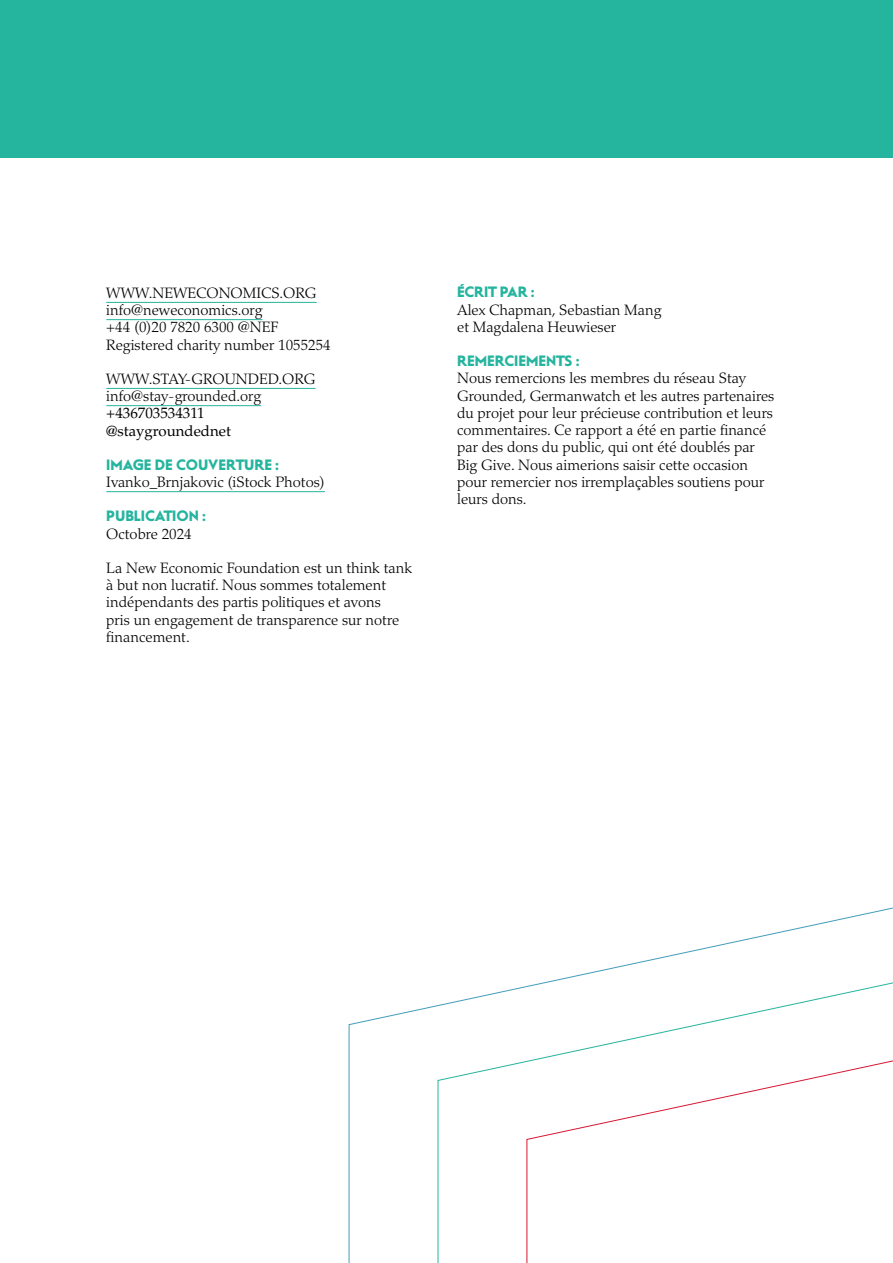
<style>
.page{position:relative;width:893px;height:1263px;background:#fff}
.page>*{position:absolute;margin:0;border:0;box-sizing:border-box;transform-origin:0 0}
.BODY{font:300 15px/17.2px "Palatino LT Std";color:#000}
.t1{font:300 15px "Palatino";color:#000}
.t2{font:15px "Steagal Bo";color:#25b49e}
.t3{font:15px "Palatino LT Std";color:#000}
</style>
<div class="page">
<div style="left:0;top:0;width:893px;height:157px;background:#25b49e"></div>
<svg style="left:437px;top:907px;width:456px;height:356px"></svg>
<svg style="left:526px;top:952px;width:367px;height:311px"></svg>
<hr style="left:106px;top:302px;width:211px;height:1px;background:#25b49e">
<hr style="left:106px;top:319px;width:156px;height:1px;background:#25b49e">
<hr style="left:106px;top:388px;width:210px;height:1px;background:#25b49e">
<hr style="left:106px;top:405px;width:155px;height:1px;background:#25b49e">
<hr style="left:106px;top:491px;width:219px;height:1px;background:#25b49e">
<p class="t1" style="left:106px;top:284px;width:212px">WWW.NEWECONOMICS.ORG</p>
<p class="t1" style="left:106px;top:301px;width:158px">info@neweconomics.org</p>
<p class="BODY" style="left:106px;top:319px;width:173px">+44 (0)20 7820 6300 @NEF</p>
<p class="BODY" style="left:106px;top:336px;width:226px">Registered charity number 1055254</p>
<p class="t1" style="left:106px;top:370px;width:211px">WWW.STAY-GROUNDED.ORG</p>
<p class="t1" style="left:106px;top:387px;width:156px">info@stay-grounded.org</p>
<p class="t3" style="left:106px;top:404px;width:100px">+436703534311</p>
<p class="t3" style="left:106px;top:422px;width:126px">@staygroundednet</p>
<p class="t2" style="left:106px;top:456px;width:174px">IMAGE DE COUVERTURE :</p>
<p class="t1" style="left:106px;top:473px;width:220px">Ivanko_Brnjakovic (iStock Photos)</p>
<p class="t2" style="left:106px;top:508px;width:101px">PUBLICATION :</p>
<p class="BODY" style="left:106px;top:525px;width:87px">Octobre 2024</p>
<p class="BODY" style="left:106px;top:559px;width:307px">La New Economic Foundation est un think tank à but non lucratif. Nous sommes totalement indépendants des partis politiques et avons<br>pris un engagement de transparence sur notre financement.</p>
<p class="t2" style="left:457px;top:284px;width:79px">ÉCRIT PAR :</p>
<p class="BODY" style="left:457px;top:301px;width:206px">Alex Chapman, Sebastian Mang et Magdalena Heuwieser</p>
<p class="t2" style="left:457px;top:352px;width:124px">REMERCIEMENTS :</p>
<p class="BODY" style="left:457px;top:370px;width:319px">Nous remercions les membres du réseau Stay Grounded, Germanwatch et les autres partenaires du projet pour leur précieuse contribution et leurs commentaires. Ce rapport a été en partie financé par des dons du public, qui ont été doublés par Big Give. Nous aimerions saisir cette occasion pour remercier nos irremplaçables soutiens pour leurs dons.</p>
</div>
